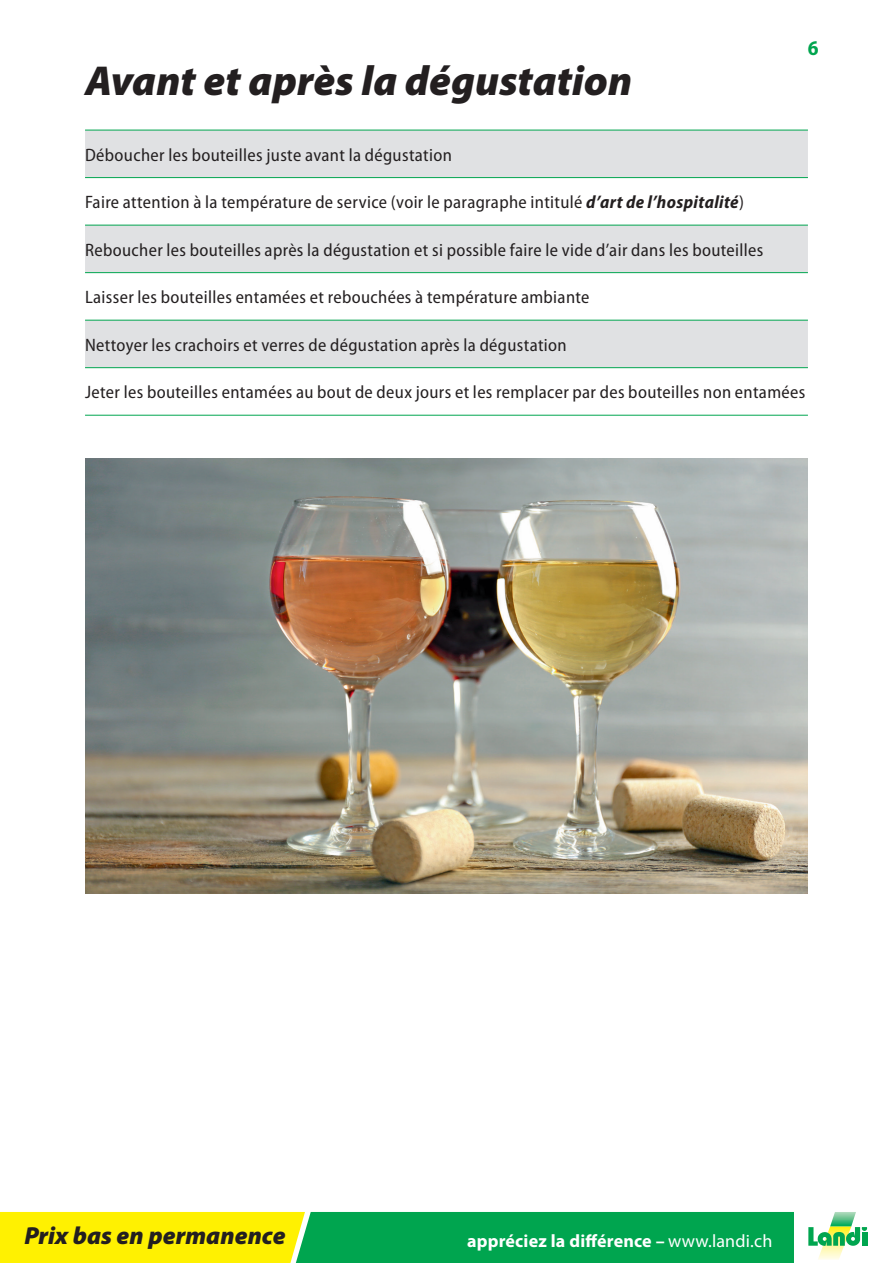
<style>
.page{position:relative;width:893px;height:1263px;background:#fff}
.page>*{position:absolute;margin:0;border:0;box-sizing:border-box;transform-origin:0 0}
.t1{font:italic 900 42px "Myriad Pro";color:#231f20}
.t2{font:italic 900 24.75px "Myriad Pro";color:#231f20}
.t3{font:700 semi-condensed 21px "Myriad Pro";color:#00a54f}
.t4{font:semi-condensed 18px "Myriad Pro";letter-spacing:.02em;color:#231f20}
.t5{font:700 18px "Myriad Pro";letter-spacing:.01em;color:#fff}
.s1{font-weight:700;font-style:italic}
.s2{font-weight:400}
</style>
<div class="page">
<svg style="left:0;top:1212px;width:868px;height:51px;background:#69c53f"></svg>
<svg style="left:85px;top:131px;width:723px;height:236px;fill:#e0e1e3"></svg>
<hr style="left:85px;top:130px;width:723px;height:1px;background:#00a54f">
<hr style="left:85px;top:177px;width:723px;height:1px;background:#00a54f">
<hr style="left:85px;top:225px;width:723px;height:1px;background:#00a54f">
<hr style="left:85px;top:272px;width:723px;height:1px;background:#00a54f">
<hr style="left:85px;top:320px;width:723px;height:1px;background:#00a54f">
<hr style="left:85px;top:367px;width:723px;height:1px;background:#00a54f">
<hr style="left:85px;top:415px;width:723px;height:1px;background:#00a54f">
<img style="left:85px;top:458px;width:723px;height:435px">
<h1 class="t1" style="left:85px;top:58px;width:549px">Avant et après la dégustation</h1>
<p class="t3" style="left:808px;top:37px;width:12px">6</p>
<p class="t4" style="left:85px;top:145px;width:368px">Déboucher les bouteilles juste avant la dégustation</p>
<p class="t4" style="left:85px;top:192px;width:660px">Faire attention à la température de service (voir le paragraphe intitulé <span class="s1">d’art de l’hospitalité</span>)</p>
<p class="t4" style="left:85px;top:240px;width:680px">Reboucher les bouteilles après la dégustation et si possible faire le vide d’air dans les bouteilles</p>
<p class="t4" style="left:85px;top:287px;width:506px">Laisser les bouteilles entamées et rebouchées à température ambiante</p>
<p class="t4" style="left:85px;top:335px;width:483px">Nettoyer les crachoirs et verres de dégustation après la dégustation</p>
<p class="t4" style="left:85px;top:382px;width:722px">Jeter les bouteilles entamées au bout de deux jours et les remplacer par des bouteilles non entamées</p>
<h2 class="t2" style="left:24px;top:1222px;width:263px">Prix bas en permanence</h2>
<p class="t5" style="left:467px;top:1231px;width:307px">appréciez la différence – <span class="s2">www.landi.ch</span></p>
</div>
